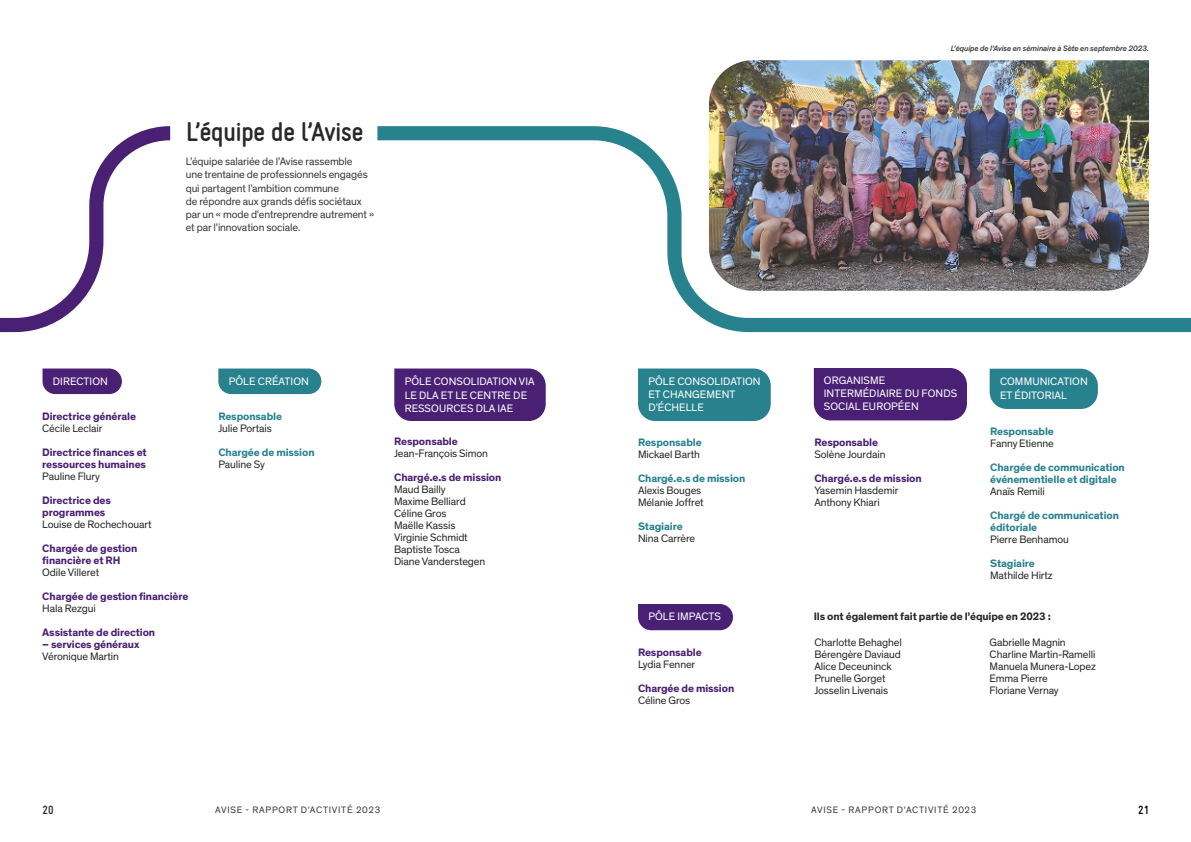
<style>
.page{position:relative;width:1191px;height:842px;background:#fff}
.page>*{position:absolute;margin:0;border:0;box-sizing:border-box;transform-origin:0 0}
.t1{font:700 condensed 27px "Gravur LLTT";letter-spacing:-.03em;color:#282827}
.t2{font:700 12px "Gravur Condensed";color:#282827}
.t3{font:700 12px "Gravur Condensed";color:#000}
.t4{font:11px/12px "Theinhardt";letter-spacing:-.01em;color:#282827}
.t5{font:700 11px/12px "Theinhardt";letter-spacing:-.01em;color:#4a2075}
.t6{font:11px/13px "Theinhardt";letter-spacing:-.01em;color:#393938}
.t7{font:11px/13.2px "Theinhardt";letter-spacing:.01em;color:#fff}
.t8{font:700 11px/12px "Theinhardt";letter-spacing:-.01em;color:#28828e}
.t9{font:700 11px "Theinhardt";letter-spacing:-.01em;color:#282827}
.t10{font:9.5px "Theinhardt";letter-spacing:.08em;color:#3c3b3b}
.t11{font:italic 500 8px "Theinhardt";letter-spacing:-.01em;color:#393938}
</style>
<div class="page">
<img style="left:709px;top:60px;width:440px;height:66px">
<svg style="left:43px;top:368px;width:79px;height:26px;background:#562f7e"></svg>
<div style="left:394px;top:368px;width:152px;height:53px;background:#4a2075"></div>
<div style="left:814px;top:368px;width:153px;height:52px;background:#4a2075"></div>
<div style="left:638px;top:368px;width:132px;height:53px;background:#28828e"></div>
<div style="left:638px;top:604px;width:95px;height:26px;background:#4a2075"></div>
<div style="left:989px;top:369px;width:108px;height:40px;background:#28828e"></div>
<svg style="left:218px;top:368px;width:103px;height:26px;background:#348994"></svg>
<img style="left:377px;top:126px;width:814px;height:206px">
<svg style="left:0;top:126px;width:170px;height:206px"></svg>
<h1 class="t1" style="left:186px;top:114px;width:179px">L’équipe de l’Avise</h1>
<p class="t6" style="left:186px;top:156px;width:190px">L’équipe salariée de l’Avise rassemble<br>une trentaine de professionnels engagés qui partagent l’ambition commune<br>de répondre aux grands défis sociétaux par un « mode d’entreprendre autrement » et par l’innovation sociale.</p>
<p class="t11" style="left:950px;top:44px;width:200px">L’équipe de l’Avise en séminaire à Sète en septembre 2023.</p>
<p class="t7" style="left:229px;top:375px;width:82px">PÔLE CRÉATION</p>
<p class="t7" style="left:648px;top:375px;width:114px">PÔLE CONSOLIDATION<br>ET CHANGEMENT<br>D’ÉCHELLE</p>
<p class="t7" style="left:53px;top:375px;width:57px">DIRECTION</p>
<p class="t7" style="left:405px;top:375px;width:132px">PÔLE CONSOLIDATION VIA<br>LE DLA ET LE CENTRE DE<br>RESSOURCES DLA IAE</p>
<p class="t7" style="left:824px;top:374px;width:135px">ORGANISME<br>INTERMÉDIAIRE DU FONDS<br>SOCIAL EUROPÉEN</p>
<p class="t7" style="left:1000px;top:375px;width:89px">COMMUNICATION<br>ET ÉDITORIAL</p>
<p class="t5" style="left:42px;top:410px;width:95px">Directrice générale</p>
<p class="t4" style="left:42px;top:422px;width:62px">Cécile Leclair</p>
<p class="t5" style="left:42px;top:446px;width:106px">Directrice finances et ressources humaines</p>
<p class="t4" style="left:42px;top:470px;width:59px">Pauline Flury</p>
<p class="t5" style="left:42px;top:494px;width:70px">Directrice des programmes</p>
<p class="t4" style="left:42px;top:518px;width:111px">Louise de Rochechouart</p>
<p class="t5" style="left:42px;top:542px;width:97px">Chargée de gestion financière et RH</p>
<p class="t4" style="left:42px;top:566px;width:58px">Odile Villeret</p>
<p class="t5" style="left:42px;top:590px;width:148px">Chargée de gestion financière</p>
<p class="t4" style="left:42px;top:602px;width:55px">Hala Rezgui</p>
<p class="t5" style="left:42px;top:626px;width:114px">Assistante de direction</p>
<p class="t5" style="left:42px;top:638px;width:99px">– services généraux</p>
<p class="t4" style="left:42px;top:650px;width:78px">Véronique Martin</p>
<p class="t8" style="left:218px;top:410px;width:65px">Responsable</p>
<p class="t4" style="left:218px;top:422px;width:55px">Julie Portais</p>
<p class="t8" style="left:218px;top:446px;width:98px">Chargée de mission</p>
<p class="t4" style="left:218px;top:458px;width:48px">Pauline Sy</p>
<p class="t8" style="left:990px;top:425px;width:65px">Responsable</p>
<p class="t4" style="left:990px;top:437px;width:65px">Fanny Etienne</p>
<p class="t8" style="left:990px;top:461px;width:136px">Chargée de communication événementielle et digitale</p>
<p class="t4" style="left:990px;top:485px;width:56px">Anaïs Remili</p>
<p class="t8" style="left:990px;top:509px;width:130px">Chargé de communication éditoriale</p>
<p class="t4" style="left:990px;top:533px;width:80px">Pierre Benhamou</p>
<p class="t8" style="left:990px;top:557px;width:46px">Stagiaire</p>
<p class="t4" style="left:990px;top:569px;width:64px">Mathilde Hirtz</p>
<p class="t5" style="left:394px;top:436px;width:65px">Responsable</p>
<p class="t4" style="left:394px;top:448px;width:95px">Jean-François Simon</p>
<p class="t5" style="left:394px;top:472px;width:109px">Chargé.e.s de mission</p>
<p class="t4" style="left:394px;top:484px;width:93px">Maud Bailly<br>Maxime Belliard<br>Céline Gros<br>Maëlle Kassis<br>Virginie Schmidt<br>Baptiste Tosca<br>Diane Vanderstegen</p>
<p class="t8" style="left:638px;top:437px;width:65px">Responsable</p>
<p class="t4" style="left:638px;top:449px;width:63px">Mickael Barth</p>
<p class="t8" style="left:638px;top:473px;width:109px">Chargé.e.s de mission</p>
<p class="t4" style="left:638px;top:485px;width:67px">Alexis Bouges<br>Mélanie Joffret</p>
<p class="t8" style="left:638px;top:521px;width:46px">Stagiaire</p>
<p class="t4" style="left:638px;top:533px;width:59px">Nina Carrère</p>
<p class="t5" style="left:814px;top:437px;width:65px">Responsable</p>
<p class="t4" style="left:814px;top:449px;width:73px">Solène Jourdain</p>
<p class="t5" style="left:814px;top:473px;width:109px">Chargé.e.s de mission</p>
<p class="t4" style="left:814px;top:485px;width:85px">Yasemin Hasdemir<br>Anthony Khiari</p>
<p class="t7" style="left:648px;top:610px;width:74px">PÔLE IMPACTS</p>
<p class="t9" style="left:814px;top:609px;width:238px">Ils ont également fait partie de l’équipe en 2023 :</p>
<p class="t4" style="left:814px;top:636px;width:89px">Charlotte Behaghel<br>Bérengère Daviaud<br>Alice Deceuninck<br>Prunelle Gorget<br>Josselin Livenais</p>
<p class="t4" style="left:989px;top:636px;width:108px">Gabrielle Magnin<br>Charline Martin-Ramelli<br>Manuela Munera-Lopez<br>Emma Pierre<br>Floriane Vernay</p>
<p class="t5" style="left:638px;top:647px;width:65px">Responsable</p>
<p class="t4" style="left:638px;top:659px;width:59px">Lydia Fenner</p>
<p class="t5" style="left:638px;top:683px;width:98px">Chargée de mission</p>
<p class="t4" style="left:638px;top:695px;width:54px">Céline Gros</p>
<p class="t2" style="left:43px;top:803px;width:13px">20</p>
<p class="t10" style="left:215px;top:804px;width:167px">AVISE - RAPPORT D’ACTIVITÉ 2023</p>
<p class="t10" style="left:811px;top:804px;width:167px">AVISE - RAPPORT D’ACTIVITÉ 2023</p>
<p class="t3" style="left:1138px;top:803px;width:12px">21</p>
</div>
